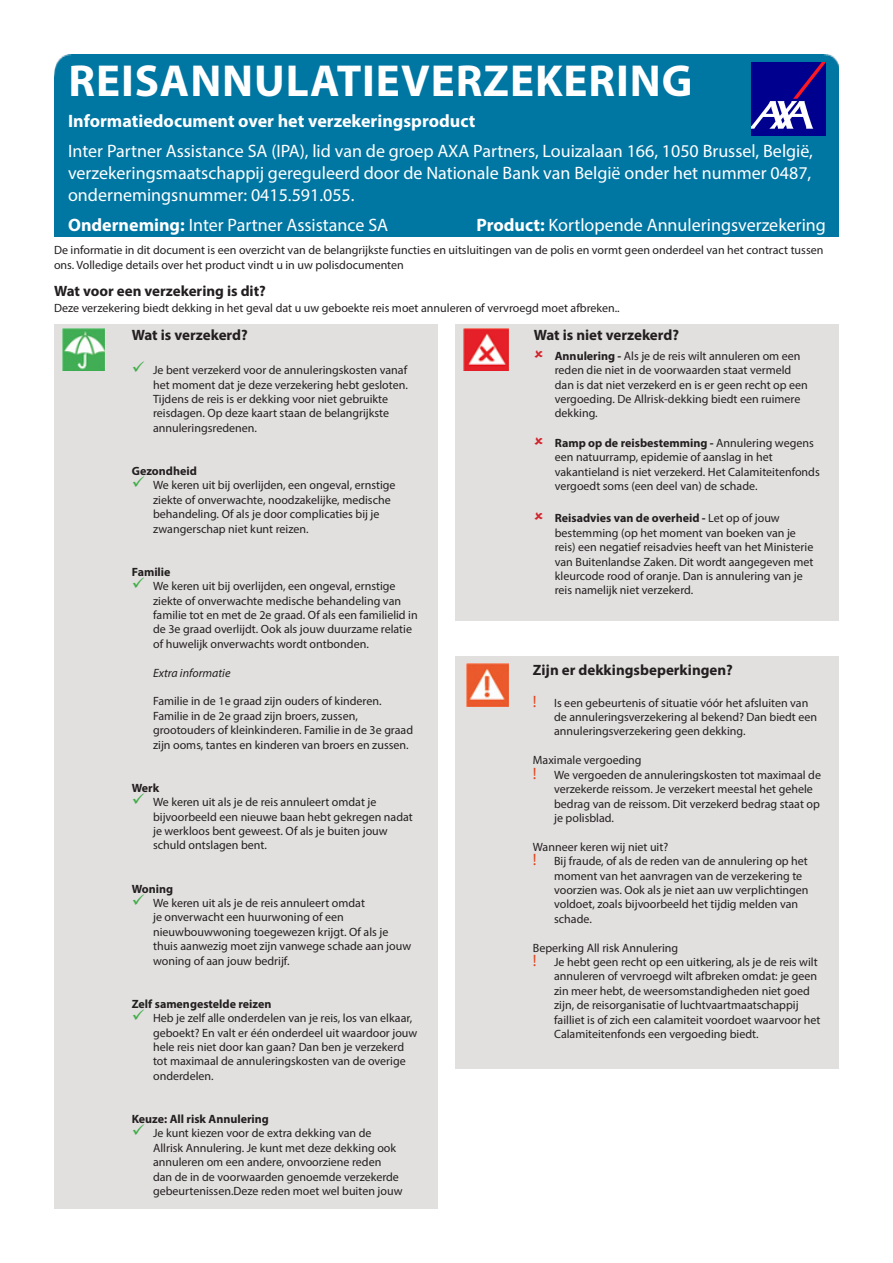
<style>
.page{position:relative;width:893px;height:1263px;background:#fff}
.page>*{position:absolute;margin:0;border:0;box-sizing:border-box;transform-origin:0 0}
.t1{font:700 45px "Myriad Pro";letter-spacing:.02em;color:#fff}
.Sub-headers{font:18px/21.6px "Myriad Pro";color:#fff;text-align:justify}
.Sub-headers-2{font:700 18px "Myriad Pro";color:#fff}
.Headers{font:700 15px "Myriad Pro";color:#231f20}
.Main_text{font:12px/14.4px "Myriad Pro";color:#231f20}
.Green_Tick_Bullets{font:12px/14.4px "Myriad Pro";color:#231f20}
.Green_Tick_Bullets-2{font:700 12px "Myriad Pro";color:#231f20}
.Exclamation_Point_Bu{font:12px "Myriad Pro";color:#231f20}
.Green_Tick_Bullets-3{font:italic 12px "Myriad Pro";color:#231f20}
.s1{font-weight:700}
.s2{font-size:16.5px;color:#de461f}
</style>
<div class="page">
<div style="left:455px;top:324px;width:384px;height:297px;background:#e2dfdf"></div>
<div style="left:54px;top:324px;width:384px;height:885px;background:#e2dfdf"></div>
<div style="left:54px;top:54px;width:785px;height:183px;background:#0076a2"></div>
<img style="left:463px;top:328px;width:45px;height:43px">
<img style="left:62px;top:328px;width:43px;height:43px">
<img style="left:751px;top:63px;width:74px;height:72px">
<div style="left:455px;top:656px;width:384px;height:413px;background:#e2dfdf"></div>
<img style="left:466px;top:663px;width:43px;height:43px">
<p class="t1" style="left:68px;top:52px;width:625px">REISANNULATIEVERZEKERING</p>
<p class="Sub-headers-2" style="left:68px;top:109px;width:409px">Informatiedocument over het verzekeringsproduct</p>
<p class="Sub-headers" style="left:68px;top:140px;width:746px">Inter Partner Assistance SA (IPA), lid van de groep AXA Partners, Louizalaan 166, 1050 Brussel, België, verzekeringsmaatschappij gereguleerd door de Nationale Bank van België onder het nummer 0487, ondernemingsnummer: 0415.591.055.</p>
<p class="Sub-headers" style="left:68px;top:214px;width:322px"><span class="s1">Onderneming:</span> Inter Partner Assistance SA</p>
<p class="Sub-headers" style="left:476px;top:214px;width:351px"><span class="s1">Product:</span> Kortlopende Annuleringsverzekering</p>
<p class="Main_text" style="left:54px;top:243px;width:771px">De informatie in dit document is een overzicht van de belangrijkste functies en uitsluitingen van de polis en vormt geen onderdeel van het contract tussen ons. Volledige details over het product vindt u in uw polisdocumenten</p>
<p class="Headers" style="left:54px;top:281px;width:213px">Wat voor een verzekering is dit?</p>
<p class="Main_text" style="left:54px;top:300px;width:567px">Deze verzekering biedt dekking in het geval dat u uw geboekte reis moet annuleren of vervroegd moet afbreken..</p>
<p class="Headers" style="left:132px;top:325px;width:118px">Wat is verzekerd?</p>
<p class="Main_text" style="left:153px;top:363px;width:256px">Je bent verzekerd voor de annuleringskosten vanaf het moment dat je deze verzekering hebt gesloten.<br>Tijdens de reis is er dekking voor niet gebruikte reisdagen. Op deze kaart staan de belangrijkste annuleringsredenen.</p>
<p class="Green_Tick_Bullets-2" style="left:132px;top:463px;width:67px">Gezondheid</p>
<p class="Main_text" style="left:153px;top:478px;width:244px">We keren uit bij overlijden, een ongeval, ernstige ziekte of onverwachte, noodzakelijke, medische behandeling. Of als je door complicaties bij je zwangerschap niet kunt reizen.</p>
<p class="Green_Tick_Bullets-2" style="left:132px;top:564px;width:40px">Familie</p>
<p class="Main_text" style="left:153px;top:579px;width:266px">We keren uit bij overlijden, een ongeval, ernstige ziekte of onverwachte medische behandeling van familie tot en met de 2e graad. Of als een familielid in de 3e graad overlijdt. Ook als jouw duurzame relatie of huwelijk onverwachts wordt ontbonden.</p>
<p class="Green_Tick_Bullets-3" style="left:153px;top:665px;width:79px">Extra informatie</p>
<p class="Green_Tick_Bullets" style="left:153px;top:694px;width:262px">Familie in de 1e graad zijn ouders of kinderen.<br>Familie in de 2e graad zijn broers, zussen, grootouders of kleinkinderen. Familie in de 3e graad zijn ooms, tantes en kinderen van broers en zussen.</p>
<p class="Green_Tick_Bullets-2" style="left:132px;top:780px;width:29px">Werk</p>
<p class="Main_text" style="left:153px;top:795px;width:261px">We keren uit als je de reis annuleert omdat je bijvoorbeeld een nieuwe baan hebt gekregen nadat je werkloos bent geweest. Of als je buiten jouw schuld ontslagen bent.</p>
<p class="Green_Tick_Bullets-2" style="left:132px;top:881px;width:43px">Woning</p>
<p class="Main_text" style="left:153px;top:896px;width:260px">We keren uit als je de reis annuleert omdat<br>je onverwacht een huurwoning of een nieuwbouwwoning toegewezen krijgt. Of als je thuis aanwezig moet zijn vanwege schade aan jouw woning of aan jouw bedrijf.</p>
<p class="Green_Tick_Bullets-2" style="left:132px;top:996px;width:141px">Zelf samengestelde reizen</p>
<p class="Main_text" style="left:153px;top:1011px;width:266px">Heb je zelf alle onderdelen van je reis, los van elkaar, geboekt? En valt er één onderdeel uit waardoor jouw hele reis niet door kan gaan? Dan ben je verzekerd tot maximaal de annuleringskosten van de overige onderdelen.</p>
<p class="Green_Tick_Bullets-2" style="left:132px;top:1111px;width:139px">Keuze: All risk Annulering</p>
<p class="Main_text" style="left:153px;top:1126px;width:251px">Je kunt kiezen voor de extra dekking van de Allrisk Annulering. Je kunt met deze dekking ook annuleren om een andere, onvoorziene reden dan de in de voorwaarden genoemde verzekerde gebeurtenissen.Deze reden moet wel buiten jouw</p>
<p class="Headers" style="left:534px;top:325px;width:147px">Wat is niet verzekerd?</p>
<p class="Main_text" style="left:555px;top:348px;width:255px"><span class="s1">Annulering -</span> Als je de reis wilt annuleren om een reden die niet in de voorwaarden staat vermeld dan is dat niet verzekerd en is er geen recht op een vergoeding. De Allrisk-dekking biedt een ruimere dekking.</p>
<p class="Main_text" style="left:555px;top:435px;width:266px"><span class="s1">Ramp op de reisbestemming -</span> Annulering wegens een natuurramp, epidemie of aanslag in het vakantieland is niet verzekerd. Het Calamiteitenfonds vergoedt soms (een deel van) de schade.</p>
<p class="Main_text" style="left:555px;top:511px;width:260px"><span class="s1">Reisadvies van de overheid -</span> Let op of jouw bestemming (op het moment van boeken van je reis) een negatief reisadvies heeft van het Ministerie van Buitenlandse Zaken. Dit wordt aangegeven met kleurcode rood of oranje. Dan is annulering van je reis namelijk niet verzekerd.</p>
<p class="Headers" style="left:533px;top:660px;width:202px">Zijn er dekkingsbeperkingen?</p>
<p class="Main_text" style="left:554px;top:695px;width:264px;text-indent:-21px"><span class="s2">!</span> Is een gebeurtenis of situatie vóór het afsluiten van de annuleringsverzekering al bekend? Dan biedt een annuleringsverzekering geen dekking.</p>
<p class="Exclamation_Point_Bu" style="left:533px;top:753px;width:110px">Maximale vergoeding</p>
<p class="Main_text" style="left:554px;top:767px;width:268px;text-indent:-21px"><span class="s2">!</span> We vergoeden de annuleringskosten tot maximaal de verzekerde reissom. Je verzekert meestal het gehele bedrag van de reissom. Dit verzekerd bedrag staat op je polisblad.</p>
<p class="Main_text" style="left:533px;top:839px;width:137px">Wanneer keren wij niet uit?</p>
<p class="Main_text" style="left:554px;top:854px;width:256px;text-indent:-21px"><span class="s2">!</span> Bij fraude, of als de reden van de annulering op het moment van het aanvragen van de verzekering te voorzien was. Ook als je niet aan uw verplichtingen voldoet, zoals bijvoorbeeld het tijdig melden van schade.</p>
<p class="Main_text" style="left:533px;top:940px;width:147px">Beperking All risk Annulering</p>
<p class="Main_text" style="left:554px;top:954px;width:268px;text-indent:-21px"><span class="s2">!</span> Je hebt geen recht op een uitkering, als je de reis wilt annuleren of vervroegd wilt afbreken omdat: je geen zin meer hebt, de weersomstandigheden niet goed zijn, de reisorganisatie of luchtvaartmaatschappij failliet is of zich een calamiteit voordoet waarvoor het Calamiteitenfonds een vergoeding biedt.</p>
</div>
